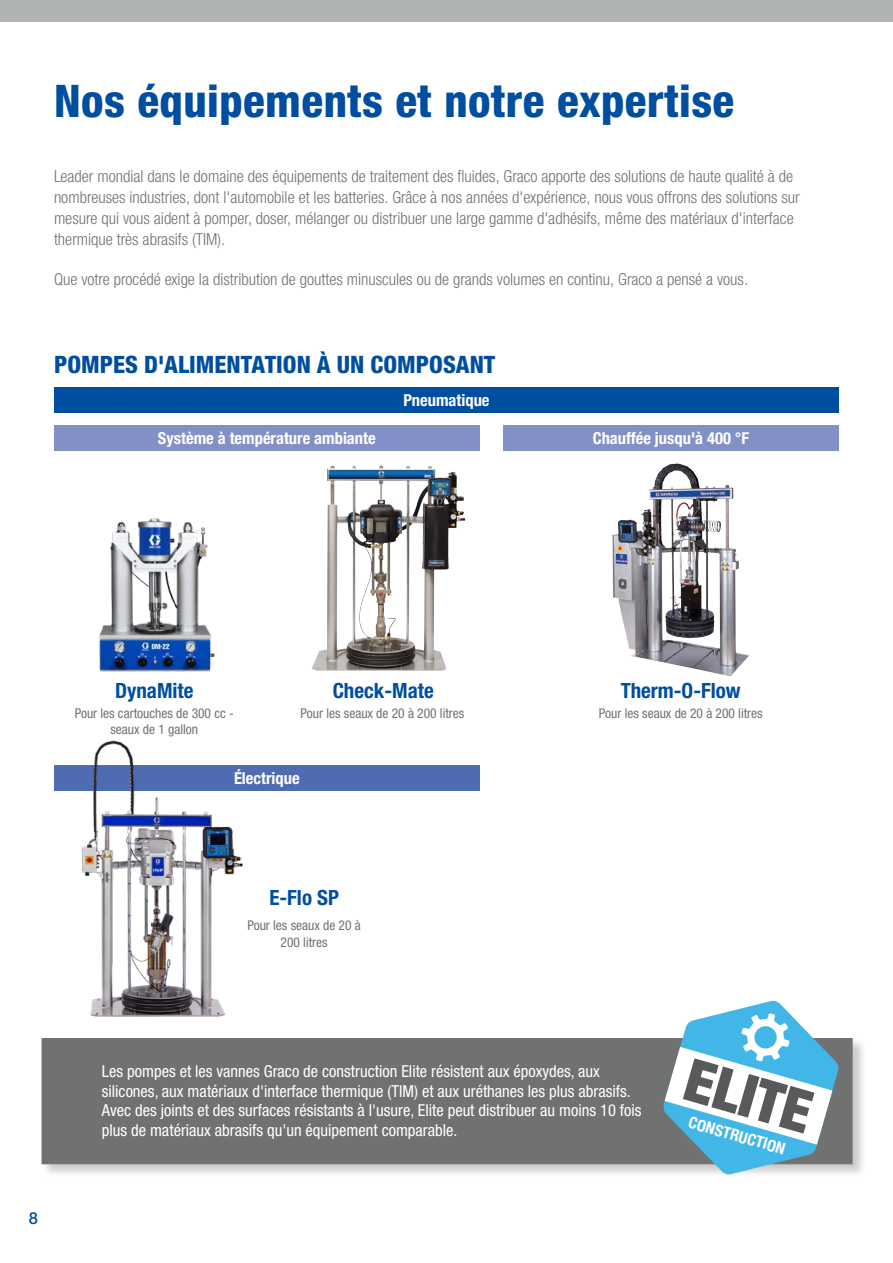
<style>
.page{position:relative;width:893px;height:1263px;background:#fff}
.page>*{position:absolute;margin:0;border:0;box-sizing:border-box;transform-origin:0 0}
.t1{font:900 condensed 59.25px "Helvetica Neue LT Std";color:#58595b}
.t2{font:800 condensed 45px "Helvetica Neue LTW1 G";letter-spacing:.01em;color:#004ea0}
.t3{font:800 condensed 24px "Helvetica Neue LTW1 G";color:#004ea0}
.t4{font:700 condensed 21px "Helvetica Neue LTW1 G";color:#004ea0}
.t5{font:300 condensed 16.5px/21px "Helvetica Neue LTW1 G";color:#707272}
.t6{font:condensed 16.5px/19.5px "Helvetica Neue LTW1 G";color:#fff}
.t7{font:700 condensed 16.5px "Helvetica Neue LTW1 G";color:#fff}
.t8{font:500 16.5px "Helvetica Neue LTW1 G";color:#004ea0}
.t9{font:700 condensed 16.2px "Helvetica Neue LT Std";color:#fff}
.t10{font:condensed 13.5px/16.5px "Helvetica Neue LTW1 G";color:#707272;text-align:center}
</style>
<div class="page">
<div style="left:54px;top:387px;width:785px;height:25px;background:#004ea0"></div>
<div style="left:54px;top:425px;width:425px;height:26px;background:#8290c6"></div>
<div style="left:503px;top:425px;width:336px;height:26px;background:#8290c6"></div>
<div style="left:54px;top:765px;width:425px;height:26px;background:#4f6bb1"></div>
<img style="left:98px;top:518px;width:117px;height:154px">
<img style="left:312px;top:465px;width:153px;height:206px">
<img style="left:612px;top:463px;width:66px;height:202px">
<img style="left:81px;top:740px;width:162px;height:277px">
<div style="left:41px;top:1037px;width:826px;height:141px;background:#000;opacity:.21"></div>
<div style="left:42px;top:1038px;width:810px;height:126px;background:#707272"></div>
<svg style="left:663px;top:1000px;width:176px;height:175px"></svg>
<div style="left:0;top:0;width:893px;height:21px;background:#b0b3b4"></div>
<h2 class="t2" style="left:54px;top:74px;width:682px">Nos équipements et notre expertise</h2>
<p class="t5" style="left:54px;top:166px;width:747px">Leader mondial dans le domaine des équipements de traitement des fluides, Graco apporte des solutions de haute qualité à de nombreuses industries, dont l'automobile et les batteries. Grâce à nos années d'expérience, nous vous offrons des solutions sur mesure qui vous aident à pomper, doser, mélanger ou distribuer une large gamme d'adhésifs, même des matériaux d'interface thermique très abrasifs (TIM).</p>
<p class="t5" style="left:54px;top:269px;width:695px">Que votre procédé exige la distribution de gouttes minuscules ou de grands volumes en continu, Graco a pensé a vous.</p>
<h3 class="t3" style="left:54px;top:350px;width:443px">POMPES D'ALIMENTATION À UN COMPOSANT</h3>
<p class="t7" style="left:403px;top:390px;width:88px">Pneumatique</p>
<p class="t7" style="left:158px;top:428px;width:219px">Système à température ambiante</p>
<p class="t7" style="left:593px;top:428px;width:158px">Chauffée jusqu'à 400 °F</p>
<p class="t4" style="left:115px;top:678px;width:80px">DynaMite</p>
<p class="t4" style="left:333px;top:678px;width:103px">Check-Mate</p>
<p class="t10" style="left:75px;top:705px;width:161px">Pour les cartouches de 300 cc - seaux de 1 gallon</p>
<p class="t10" style="left:301px;top:705px;width:165px">Pour les seaux de 20 à 200 litres</p>
<p class="t7" style="left:234px;top:768px;width:67px">Électrique</p>
<p class="t4" style="left:269px;top:885px;width:71px">E-Flo SP</p>
<p class="t10" style="left:247px;top:917px;width:115px">Pour les seaux de 20 à<br>200 litres</p>
<p class="t4" style="left:621px;top:678px;width:121px">Therm-O-Flow</p>
<p class="t10" style="left:599px;top:705px;width:165px">Pour les seaux de 20 à 200 litres</p>
<p class="t8" style="left:29px;top:1208px;width:11px">8</p>
<p class="t6" style="left:102px;top:1062px;width:541px">Les pompes et les vannes Graco de construction Elite résistent aux époxydes, aux silicones, aux matériaux d'interface thermique (TIM) et aux uréthanes les plus abrasifs.<br>Avec des joints et des surfaces résistants à l'usure, Elite peut distribuer au moins 10 fois plus de matériaux abrasifs qu'un équipement comparable.</p>
<h1 class="t1" style="left:696px;top:1043px;width:131px;rotate:16deg">ELITE</h1>
<p class="t9" style="left:692px;top:1112px;width:101px;rotate:16deg">CONSTRUCTION</p>
</div>
